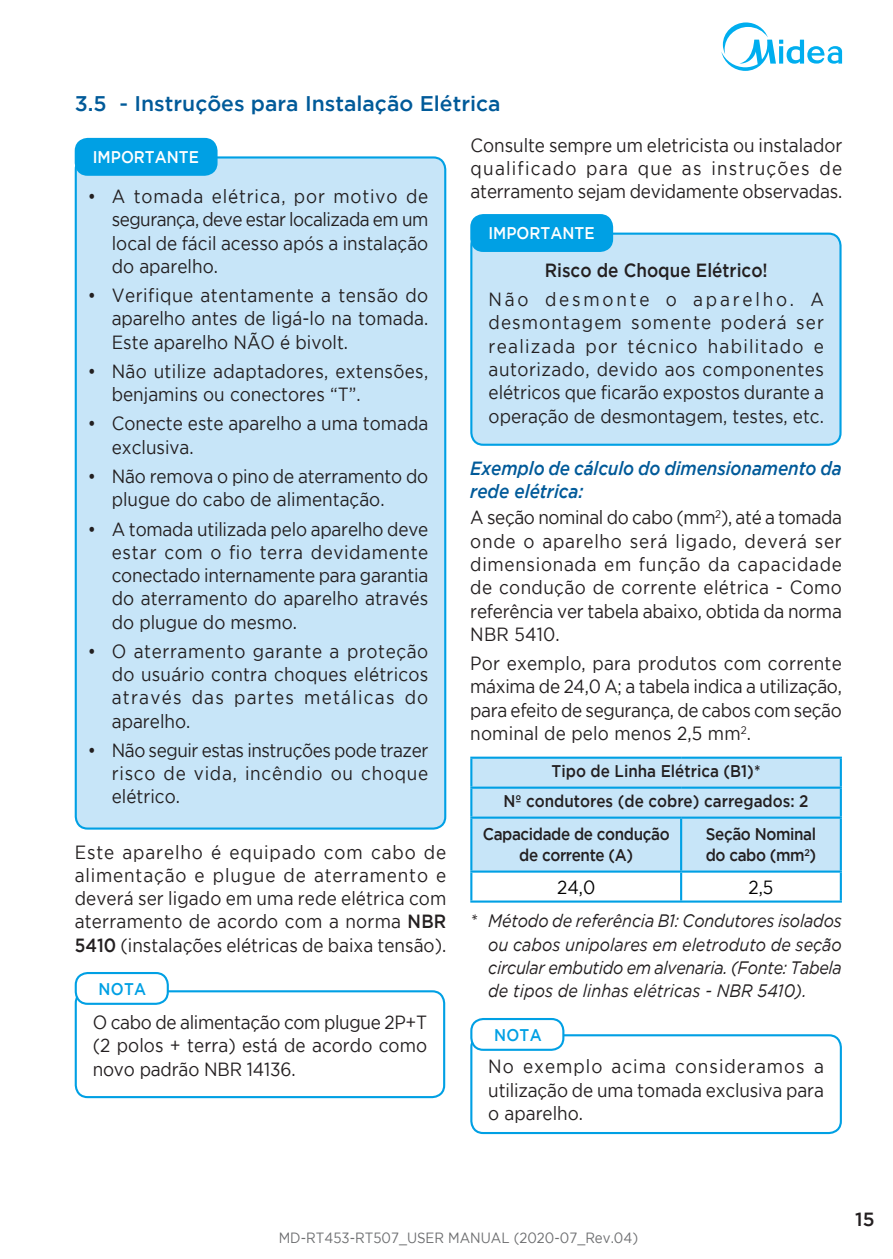
<style>
.page{position:relative;width:893px;height:1259px;background:#fff}
.page>*{position:absolute;margin:0;border:0;box-sizing:border-box;transform-origin:0 0}
.t1{font:500 21px "Gotham";color:#005a99}
.t2{font:18.9px/23.4px "Gotham";color:#231f20;text-align:justify;scale:.9 1}
.t3{font:18.9px/23.4px "Gotham";letter-spacing:.02em;color:#231f20;scale:.9 1}
.t4{font:italic 500 18.9px/23.4px "Gotham";letter-spacing:-.005em;color:#005a99;scale:.9 1}
.t5{font:500 18.9px "Gotham";color:#231f20;scale:.9 1}
.t6{font:18.9px "Gotham";color:#000;scale:.9 1}
.t7{font:500 18.9px "Gotham";color:#231f20}
.t8{font:italic 18px/23.4px "Gotham";color:#231f20;text-align:justify;scale:.9 1}
.t9{font:500 16.8px/21px "Gotham";letter-spacing:-.01em;color:#231f20;text-align:center;scale:.9 1}
.t10{font:500 16.8px "Gotham";color:#fff;scale:.9 1}
.t11{font:500 16.8px "Gotham";letter-spacing:.015em;color:#00a0e4;scale:.9 1}
.t12{font:14.7px "Gotham";color:#6d6e70;scale:.9 1}
.s1{font-weight:500}
</style>
<div class="page">
<svg style="left:721px;top:22px;width:121px;height:49px"></svg>
<svg style="left:472px;top:759px;width:368px;height:141px"></svg>
<hr style="left:470px;top:756px;width:211px;height:3px;background:#00a0e4">
<hr style="left:470px;top:758px;width:2px;height:28px;background:#00a0e4">
<hr style="left:681px;top:756px;width:161px;height:3px;background:#00a0e4">
<hr style="left:840px;top:758px;width:2px;height:28px;background:#00a0e4">
<hr style="left:470px;top:786px;width:211px;height:2px;background:#00a0e4">
<hr style="left:470px;top:788px;width:2px;height:28px;background:#00a0e4">
<hr style="left:681px;top:786px;width:161px;height:2px;background:#00a0e4">
<hr style="left:840px;top:788px;width:2px;height:28px;background:#00a0e4">
<hr style="left:470px;top:816px;width:211px;height:2px;background:#00a0e4">
<hr style="left:470px;top:818px;width:2px;height:52px;background:#00a0e4">
<hr style="left:681px;top:816px;width:161px;height:2px;background:#00a0e4">
<hr style="left:680px;top:818px;width:2px;height:52px;background:#00a0e4">
<hr style="left:840px;top:818px;width:2px;height:52px;background:#00a0e4">
<hr style="left:470px;top:870px;width:211px;height:2px;background:#00a0e4">
<hr style="left:470px;top:872px;width:2px;height:28px;background:#00a0e4">
<hr style="left:681px;top:870px;width:161px;height:2px;background:#00a0e4">
<hr style="left:680px;top:872px;width:2px;height:28px;background:#00a0e4">
<hr style="left:840px;top:872px;width:2px;height:28px;background:#00a0e4">
<hr style="left:470px;top:900px;width:372px;height:2px;background:#00a0e4">
<div style="left:76px;top:157px;width:369px;height:671px;background:#c7e5f8;border-radius:12px"></div>
<div style="left:75px;top:156px;width:371px;height:673px;border:2px solid #00a0e4;border-radius:12px"></div>
<div style="left:471px;top:234px;width:369px;height:211px;background:#c7e5f8;border-radius:12px"></div>
<div style="left:470px;top:233px;width:371px;height:213px;border:2px solid #00a0e4;border-radius:12px"></div>
<div style="left:471px;top:215px;width:141px;height:36px;background:#00a0e4;border-radius:12px"></div>
<div style="left:470px;top:214px;width:143px;height:38px;border:2px solid #00a0e4;border-radius:12px"></div>
<div style="left:76px;top:139px;width:140px;height:36px;background:#00a0e4;border-radius:12px"></div>
<div style="left:75px;top:138px;width:143px;height:38px;border:2px solid #00a0e4;border-radius:12px"></div>
<div style="left:470px;top:1034px;width:372px;height:100px;border:2px solid #00a0e4;border-radius:12px"></div>
<div style="left:471px;top:1019px;width:92px;height:30px;background:#fff;border-radius:12px"></div>
<div style="left:470px;top:1018px;width:94px;height:33px;border:2px solid #00a0e4;border-radius:12px"></div>
<div style="left:75px;top:990px;width:370px;height:108px;border:2px solid #00a0e4;border-radius:12px"></div>
<div style="left:76px;top:973px;width:92px;height:30px;background:#fff;border-radius:12px"></div>
<div style="left:75px;top:972px;width:94px;height:33px;border:2px solid #00a0e4;border-radius:12px"></div>
<p class="t1" style="left:75px;top:96px;width:427px">3.5 - Instruções para Instalação Elétrica</p>
<p class="t10" style="left:93px;top:151px;width:119px">IMPORTANTE</p>
<p class="t2" style="left:112px;top:186px;width:353px;text-indent:-24px">• A tomada elétrica, por motivo de segurança, deve estar localizada em um local de fácil acesso após a instalação do aparelho.</p>
<p class="t2" style="left:112px;top:285px;width:353px;text-indent:-24px">• Verifique atentamente a tensão do aparelho antes de ligá-lo na tomada.<br>Este aparelho NÃO é bivolt.</p>
<p class="t3" style="left:112px;top:361px;width:353px;text-indent:-24px">• Não utilize adaptadores, extensões, benjamins ou conectores “T”.</p>
<p class="t2" style="left:112px;top:413px;width:353px;text-indent:-24px">• Conecte este aparelho a uma tomada exclusiva.</p>
<p class="t2" style="left:112px;top:466px;width:353px;text-indent:-24px">• Não remova o pino de aterramento do plugue do cabo de alimentação.</p>
<p class="t2" style="left:112px;top:518px;width:353px;text-indent:-24px">• A tomada utilizada pelo aparelho deve estar com o fio terra devidamente conectado internamente para garantia do aterramento do aparelho através do plugue do mesmo.</p>
<p class="t2" style="left:112px;top:641px;width:353px;text-indent:-24px">• O aterramento garante a proteção do usuário contra choques elétricos através das partes metálicas do aparelho.</p>
<p class="t2" style="left:112px;top:740px;width:353px;text-indent:-24px">• Não seguir estas instruções pode trazer risco de vida, incêndio ou choque elétrico.</p>
<p class="t2" style="left:75px;top:841px;width:414px">Este aparelho é equipado com cabo de alimentação e plugue de aterramento e deverá ser ligado em uma rede elétrica com aterramento de acordo com a norma <span class="s1">NBR 5410</span> (instalações elétricas de baixa tensão).</p>
<p class="t11" style="left:99px;top:982px;width:54px">NOTA</p>
<p class="t2" style="left:93px;top:1012px;width:373px">O cabo de alimentação com plugue 2P+T (2 polos + terra) está de acordo como novo padrão NBR 14136.</p>
<p class="t2" style="left:471px;top:135px;width:414px">Consulte sempre um eletricista ou instalador qualificado para que as instruções de aterramento sejam devidamente observadas.</p>
<p class="t10" style="left:488px;top:227px;width:119px">IMPORTANTE</p>
<p class="t5" style="left:545px;top:263px;width:249px">Risco de Choque Elétrico!</p>
<p class="t2" style="left:489px;top:289px;width:374px">Não desmonte o aparelho. A desmontagem somente poderá ser realizada por técnico habilitado e autorizado, devido aos componentes elétricos que ficarão expostos durante a operação de desmontagem, testes, etc.</p>
<p class="t4" style="left:470px;top:458px;width:414px">Exemplo de cálculo do dimensionamento da rede elétrica:</p>
<p class="t2" style="left:470px;top:507px;width:414px">A seção nominal do cabo (mm<sup>2</sup>), até a tomada onde o aparelho será ligado, deverá ser dimensionada em função da capacidade de condução de corrente elétrica - Como referência ver tabela abaixo, obtida da norma NBR 5410.</p>
<p class="t2" style="left:470px;top:653px;width:414px">Por exemplo, para produtos com corrente máxima de 24,0 A; a tabela indica a utilização, para efeito de segurança, de cabos com seção nominal de pelo menos 2,5 mm<sup>2</sup>.</p>
<p class="t9" style="left:504px;top:757px;width:340px;line-height:30px">Tipo de Linha Elétrica (B1)*<br>Nº condutores (de cobre) carregados: 2</p>
<p class="t9" style="left:483px;top:825px;width:209px">Capacidade de condução de corrente (A)</p>
<p class="t9" style="left:706px;top:825px;width:124px;text-align:left">Seção Nominal do cabo (mm<sup>2</sup>)</p>
<p class="t6" style="left:557px;top:879px;width:44px">24,0</p>
<p class="t6" style="left:748px;top:879px;width:29px">2,5</p>
<p class="t8" style="left:488px;top:911px;width:394px;text-indent:-18px">* Método de referência B1: Condutores isolados ou cabos unipolares em eletroduto de seção circular embutido em alvenaria. (Fonte: Tabela de tipos de linhas elétricas - NBR 5410).</p>
<p class="t11" style="left:494px;top:1028px;width:54px">NOTA</p>
<p class="t2" style="left:488px;top:1056px;width:374px">No exemplo acima consideramos a utilização de uma tomada exclusiva para o aparelho.</p>
<p class="t12" style="left:279px;top:1232px;width:401px">MD-RT453-RT507_USER MANUAL (2020-07_Rev.04)</p>
<p class="t7" style="left:855px;top:1211px;width:21px">15</p>
</div>
